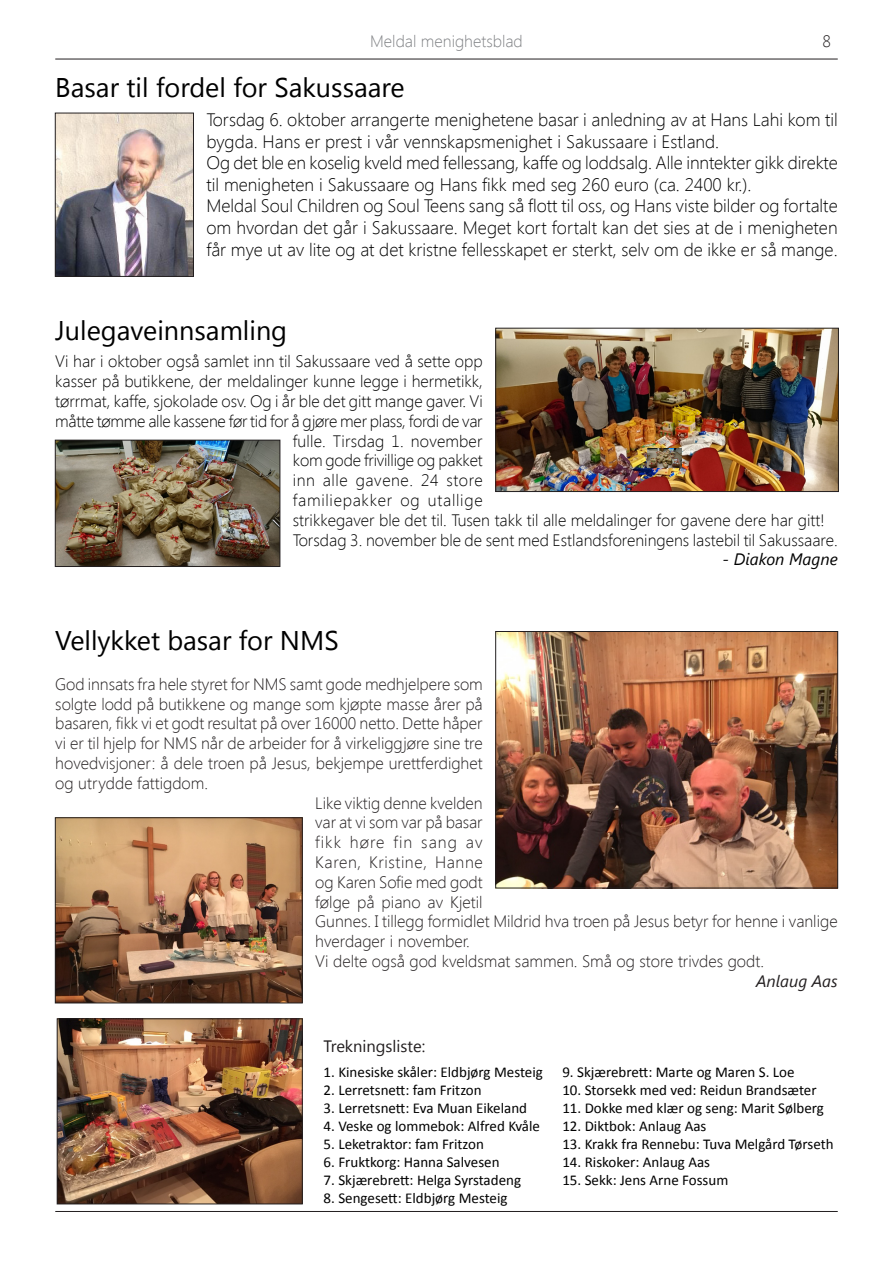
<style>
.page{position:relative;width:893px;height:1263px;background:#fff}
.page>*{position:absolute;margin:0;border:0;box-sizing:border-box;transform-origin:0 0}
.t1{font:27px "Segoe UI";color:#000}
.t2{font:300 18px/21.6px "Segoe UI";color:#000}
.t3{font:300 16.5px "Segoe UI";color:#231f20}
.t4{font:300 16.5px "Segoe UI";color:#000}
.t5{font:300 16.5px "Segoe UI";letter-spacing:.045em;color:#000}
.t6{font:300 16.5px "Segoe UI";letter-spacing:.035em;color:#000}
.t7{font:300 16.5px "Segoe UI";letter-spacing:.035em;color:#231f20}
.t8{font:300 16.5px "Segoe UI";color:#808285}
.t9{font:300 16.5px "Segoe UI";letter-spacing:.065em;color:#231f20}
.t10{font:16.5px "Segoe UI";color:#231f20}
.t11{font:italic 16.5px "Segoe UI";color:#000}
.t12{font:italic 16.5px "Segoe UI";color:#231f20}
.t13{font:15px "Calibri";color:#000}
</style>
<div class="page">
<hr style="left:55px;top:59px;width:783px;height:1px;background:#231f20">
<hr style="left:55px;top:1211px;width:783px;height:1px;background:#231f20">
<img style="left:57px;top:115px;width:135px;height:160px">
<div style="left:55px;top:113px;width:139px;height:164px;border:1px solid #231f20"></div>
<img style="left:497px;top:330px;width:340px;height:160px">
<div style="left:495px;top:328px;width:344px;height:164px;border:1px solid #231f20"></div>
<img style="left:647px;top:448px;width:35px;height:20px">
<img style="left:57px;top:442px;width:221px;height:123px">
<div style="left:55px;top:440px;width:225px;height:127px;border:1px solid #231f20"></div>
<img style="left:57px;top:819px;width:244px;height:182px">
<div style="left:55px;top:817px;width:248px;height:186px;border:1px solid #231f20"></div>
<img style="left:59px;top:1020px;width:241px;height:182px">
<div style="left:57px;top:1018px;width:245px;height:186px;border:1px solid #231f20"></div>
<img style="left:497px;top:633px;width:339px;height:253px">
<div style="left:495px;top:631px;width:343px;height:257px;border:1px solid #231f20"></div>
<p class="t8" style="left:370px;top:30px;width:154px">Meldal menighetsblad</p>
<p class="t3" style="left:822px;top:30px;width:10px">8</p>
<h1 class="t1" style="left:55px;top:69px;width:351px">Basar til fordel for Sakussaare</h1>
<p class="t2" style="left:206px;top:108px;width:633px">Torsdag 6. oktober arrangerte menighetene basar i anledning av at Hans Lahi kom til bygda. Hans er prest i vår vennskapsmenighet i Sakussaare i Estland.<br>Og det ble en koselig kveld med fellessang, kaffe og loddsalg. Alle inntekter gikk direkte til menigheten i Sakussaare og Hans fikk med seg 260 euro (ca. 2400 kr.).<br>Meldal Soul Children og Soul Teens sang så flott til oss, og Hans viste bilder og fortalte om hvordan det går i Sakussaare. Meget kort fortalt kan det sies at de i menigheten får mye ut av lite og at det kristne fellesskapet er sterkt, selv om de ikke er så mange.</p>
<h1 class="t1" style="left:55px;top:312px;width:233px">Julegaveinnsamling</h1>
<p class="t4" style="left:55px;top:350px;width:429px">Vi har i oktober også samlet inn til Sakussaare ved å sette opp</p>
<p class="t4" style="left:55px;top:370px;width:429px">kasser på butikkene, der meldalinger kunne legge i hermetikk,</p>
<p class="t4" style="left:55px;top:390px;width:429px">tørrmat, kaffe, sjokolade osv. Og i år ble det gitt mange gaver. Vi</p>
<p class="t4" style="left:55px;top:409px;width:429px">måtte tømme alle kassene før tid for å gjøre mer plass, fordi de var</p>
<p class="t4" style="left:293px;top:429px;width:191px">fulle. Tirsdag 1. november</p>
<p class="t4" style="left:293px;top:449px;width:191px">kom gode frivillige og pakket</p>
<p class="t6" style="left:293px;top:469px;width:191px">inn alle gavene. 24 store</p>
<p class="t5" style="left:293px;top:489px;width:191px">familiepakker og utallige</p>
<p class="t4" style="left:293px;top:508px;width:533px">strikkegaver ble det til. Tusen takk til alle meldalinger for gavene dere har gitt!</p>
<p class="t4" style="left:293px;top:528px;width:546px">Torsdag 3. november ble de sent med Estlandsforeningens lastebil til Sakussaare.</p>
<p class="t11" style="left:723px;top:548px;width:117px">- Diakon Magne</p>
<h1 class="t1" style="left:55px;top:622px;width:285px">Vellykket basar for NMS</h1>
<p class="t3" style="left:55px;top:672px;width:429px">God innsats fra hele styret for NMS samt gode medhjelpere som</p>
<p class="t3" style="left:55px;top:692px;width:429px">solgte lodd på butikkene og mange som kjøpte masse årer på</p>
<p class="t3" style="left:55px;top:712px;width:429px">basaren, fikk vi et godt resultat på over 16000 netto. Dette håper</p>
<p class="t3" style="left:55px;top:732px;width:429px">vi er til hjelp for NMS når de arbeider for å virkeliggjøre sine tre</p>
<p class="t3" style="left:55px;top:752px;width:429px">hovedvisjoner: å dele troen på Jesus, bekjempe urettferdighet</p>
<p class="t3" style="left:55px;top:771px;width:154px">og utrydde fattigdom.</p>
<p class="t3" style="left:315px;top:791px;width:169px">Like viktig denne kvelden</p>
<p class="t3" style="left:315px;top:811px;width:169px">var at vi som var på basar</p>
<p class="t9" style="left:315px;top:831px;width:169px">fikk høre fin sang av</p>
<p class="t7" style="left:315px;top:851px;width:169px">Karen, Kristine, Hanne</p>
<p class="t3" style="left:315px;top:870px;width:169px">og Karen Sofie med godt</p>
<p class="t3" style="left:315px;top:890px;width:169px">følge på piano av Kjetil</p>
<p class="t3" style="left:315px;top:910px;width:524px">Gunnes. I tillegg formidlet Mildrid hva troen på Jesus betyr for henne i vanlige</p>
<p class="t3" style="left:315px;top:930px;width:156px">hverdager i november.</p>
<p class="t3" style="left:315px;top:950px;width:450px">Vi delte også god kveldsmat sammen. Små og store trivdes godt.</p>
<p class="t12" style="left:756px;top:969px;width:83px">Anlaug Aas</p>
<p class="t10" style="left:324px;top:1035px;width:103px">Trekningsliste:</p>
<p class="t13" style="left:324px;top:1062px;width:221px">1. Kinesiske skåler: Eldbjørg Mesteig</p>
<p class="t13" style="left:324px;top:1080px;width:160px">2. Lerretsnett: fam Fritzon</p>
<p class="t13" style="left:324px;top:1098px;width:205px">3. Lerretsnett: Eva Muan Eikeland</p>
<p class="t13" style="left:324px;top:1116px;width:218px">4. Veske og lommebok: Alfred Kvåle</p>
<p class="t13" style="left:324px;top:1134px;width:162px">5. Leketraktor: fam Fritzon</p>
<p class="t13" style="left:324px;top:1152px;width:177px">6. Fruktkorg: Hanna Salvesen</p>
<p class="t13" style="left:324px;top:1170px;width:199px">7. Skjærebrett: Helga Syrstadeng</p>
<p class="t13" style="left:324px;top:1188px;width:185px">8. Sengesett: Eldbjørg Mesteig</p>
<p class="t13" style="left:562px;top:1062px;width:234px">9. Skjærebrett: Marte og Maren S. Loe</p>
<p class="t13" style="left:562px;top:1080px;width:256px">10. Storsekk med ved: Reidun Brandsæter</p>
<p class="t13" style="left:562px;top:1098px;width:263px">11. Dokke med klær og seng: Marit Sølberg</p>
<p class="t13" style="left:562px;top:1116px;width:146px">12. Diktbok: Anlaug Aas</p>
<p class="t13" style="left:562px;top:1134px;width:273px">13. Krakk fra Rennebu: Tuva Melgård Tørseth</p>
<p class="t13" style="left:562px;top:1152px;width:149px">14. Riskoker: Anlaug Aas</p>
<p class="t13" style="left:562px;top:1170px;width:167px">15. Sekk: Jens Arne Fossum</p>
</div>
